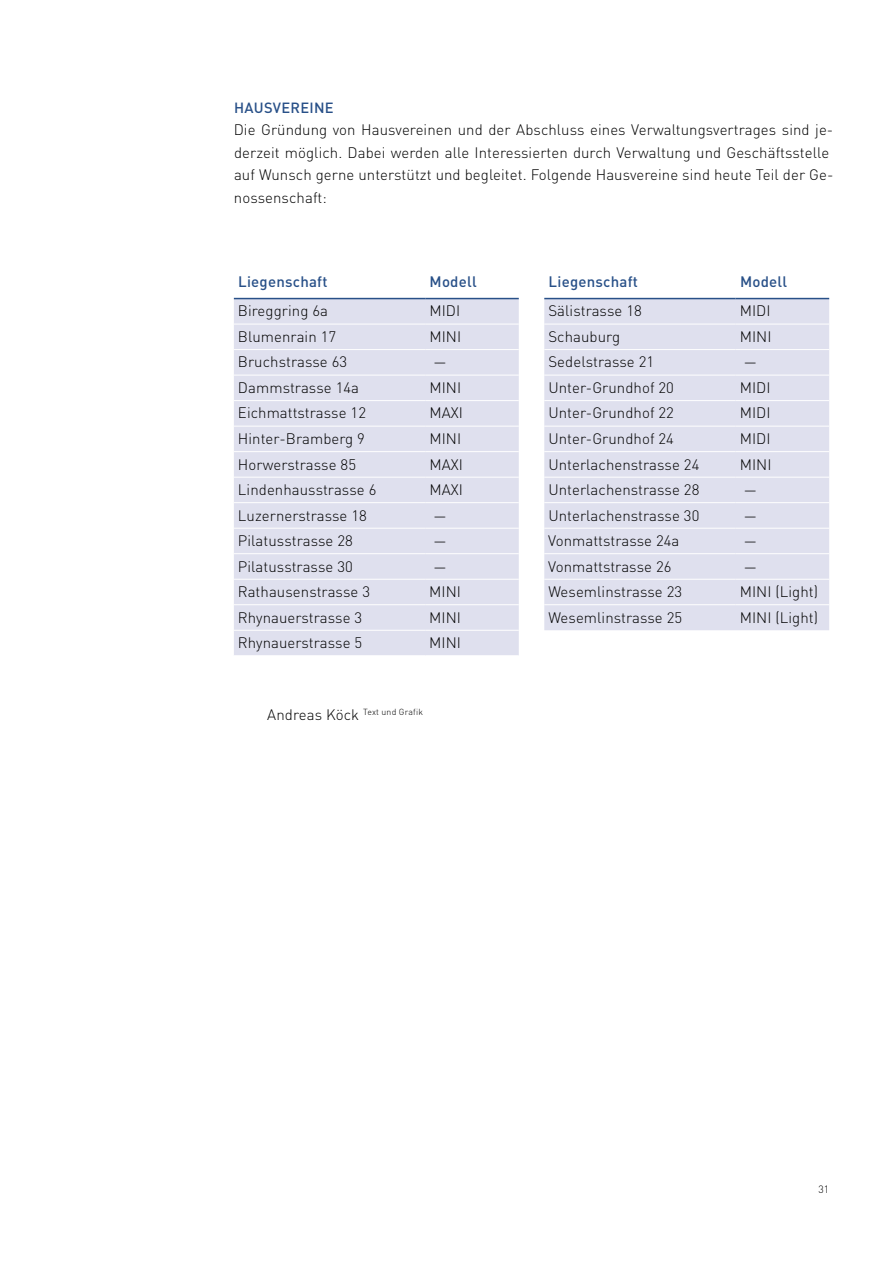
<style>
.page{position:relative;width:893px;height:1263px;background:#fff}
.page>*{position:absolute;margin:0;border:0;box-sizing:border-box;transform-origin:0 0}
.t1{font:300 15px/22.5px "DIN Pro";letter-spacing:.005em;color:#000}
.t2{font:500 15px "DIN Pro";letter-spacing:.015em;color:#285088}
.t3{font:500 14.7px "DIN Pro";letter-spacing:.02em;color:#285088}
.t4{font:300 10.5px "DIN Pro";color:#000}
.t5{font:300 8.7px "DIN Pro";letter-spacing:.02em;color:#000}
.s1{font-size:15px}
</style>
<div class="page">
<svg style="left:234px;top:299px;width:595px;height:356px;background:#e1e2ef"></svg>
<hr style="left:234px;top:630px;width:191px;height:1px;background:#fff">
<hr style="left:425px;top:630px;width:94px;height:1px;background:#fff">
<hr style="left:234px;top:298px;width:191px;height:1px;background:#285088">
<hr style="left:425px;top:298px;width:94px;height:1px;background:#285088">
<hr style="left:544px;top:298px;width:192px;height:1px;background:#285088">
<hr style="left:736px;top:298px;width:93px;height:1px;background:#285088">
<hr style="left:234px;top:324px;width:191px;height:1px;background:#fff">
<hr style="left:425px;top:324px;width:94px;height:1px;background:#fff">
<hr style="left:544px;top:324px;width:192px;height:1px;background:#fff">
<hr style="left:736px;top:324px;width:93px;height:1px;background:#fff">
<hr style="left:234px;top:349px;width:191px;height:1px;background:#fff">
<hr style="left:425px;top:349px;width:94px;height:1px;background:#fff">
<hr style="left:544px;top:349px;width:192px;height:1px;background:#fff">
<hr style="left:736px;top:349px;width:93px;height:1px;background:#fff">
<hr style="left:234px;top:375px;width:191px;height:1px;background:#fff">
<hr style="left:425px;top:375px;width:94px;height:1px;background:#fff">
<hr style="left:544px;top:375px;width:192px;height:1px;background:#fff">
<hr style="left:736px;top:375px;width:93px;height:1px;background:#fff">
<hr style="left:234px;top:400px;width:191px;height:1px;background:#fff">
<hr style="left:425px;top:400px;width:94px;height:1px;background:#fff">
<hr style="left:544px;top:400px;width:192px;height:1px;background:#fff">
<hr style="left:736px;top:400px;width:93px;height:1px;background:#fff">
<hr style="left:234px;top:426px;width:191px;height:1px;background:#fff">
<hr style="left:425px;top:426px;width:94px;height:1px;background:#fff">
<hr style="left:544px;top:426px;width:192px;height:1px;background:#fff">
<hr style="left:736px;top:426px;width:93px;height:1px;background:#fff">
<hr style="left:234px;top:451px;width:191px;height:1px;background:#fff">
<hr style="left:425px;top:451px;width:94px;height:1px;background:#fff">
<hr style="left:544px;top:451px;width:192px;height:1px;background:#fff">
<hr style="left:736px;top:451px;width:93px;height:1px;background:#fff">
<hr style="left:234px;top:477px;width:191px;height:1px;background:#fff">
<hr style="left:425px;top:477px;width:94px;height:1px;background:#fff">
<hr style="left:544px;top:477px;width:192px;height:1px;background:#fff">
<hr style="left:736px;top:477px;width:93px;height:1px;background:#fff">
<hr style="left:234px;top:502px;width:191px;height:1px;background:#fff">
<hr style="left:425px;top:502px;width:94px;height:1px;background:#fff">
<hr style="left:544px;top:502px;width:192px;height:1px;background:#fff">
<hr style="left:736px;top:502px;width:93px;height:1px;background:#fff">
<hr style="left:234px;top:528px;width:191px;height:1px;background:#fff">
<hr style="left:425px;top:528px;width:94px;height:1px;background:#fff">
<hr style="left:544px;top:528px;width:192px;height:1px;background:#fff">
<hr style="left:736px;top:528px;width:93px;height:1px;background:#fff">
<hr style="left:234px;top:553px;width:191px;height:1px;background:#fff">
<hr style="left:425px;top:553px;width:94px;height:1px;background:#fff">
<hr style="left:544px;top:553px;width:192px;height:1px;background:#fff">
<hr style="left:736px;top:553px;width:93px;height:1px;background:#fff">
<hr style="left:234px;top:579px;width:191px;height:1px;background:#fff">
<hr style="left:425px;top:579px;width:94px;height:1px;background:#fff">
<hr style="left:544px;top:579px;width:192px;height:1px;background:#fff">
<hr style="left:736px;top:579px;width:93px;height:1px;background:#fff">
<hr style="left:234px;top:604px;width:191px;height:1px;background:#fff">
<hr style="left:425px;top:604px;width:94px;height:1px;background:#fff">
<hr style="left:544px;top:604px;width:192px;height:1px;background:#fff">
<hr style="left:736px;top:604px;width:93px;height:1px;background:#fff">
<p class="t3" style="left:234px;top:96px;width:101px">HAUSVEREINE</p>
<p class="t1" style="left:234px;top:117px;width:601px">Die Gründung von Hausvereinen und der Abschluss eines Verwaltungsvertrages sind je&shy;derzeit möglich. Dabei werden alle Interessierten durch Verwaltung und Geschäftsstelle auf Wunsch gerne unterstützt und begleitet. Folgende Hausvereine sind heute Teil der Ge&shy;nossenschaft:</p>
<p class="t2" style="left:238px;top:270px;width:91px">Liegenschaft</p>
<p class="t2" style="left:430px;top:270px;width:49px">Modell</p>
<p class="t2" style="left:549px;top:270px;width:91px">Liegenschaft</p>
<p class="t2" style="left:740px;top:270px;width:49px">Modell</p>
<p class="t1" style="left:238px;top:299px;width:92px">Bireggring 6a</p>
<p class="t1" style="left:429px;top:299px;width:32px">MIDI</p>
<p class="t1" style="left:548px;top:299px;width:95px">Sälistrasse 18</p>
<p class="t1" style="left:740px;top:299px;width:32px">MIDI</p>
<p class="t1" style="left:238px;top:324px;width:100px">Blumenrain 17</p>
<p class="t1" style="left:429px;top:324px;width:33px">MINI</p>
<p class="t1" style="left:548px;top:324px;width:73px">Schauburg</p>
<p class="t1" style="left:740px;top:324px;width:33px">MINI</p>
<p class="t1" style="left:238px;top:350px;width:111px">Bruchstrasse 63</p>
<p class="t1" style="left:433px;top:350px;width:15px">—</p>
<p class="t1" style="left:548px;top:350px;width:107px">Sedelstrasse 21</p>
<p class="t1" style="left:744px;top:350px;width:15px">—</p>
<p class="t1" style="left:238px;top:375px;width:123px">Dammstrasse 14a</p>
<p class="t1" style="left:429px;top:375px;width:33px">MINI</p>
<p class="t1" style="left:548px;top:375px;width:127px">Unter-Grundhof 20</p>
<p class="t1" style="left:740px;top:375px;width:32px">MIDI</p>
<p class="t1" style="left:238px;top:401px;width:130px">Eichmattstrasse 12</p>
<p class="t1" style="left:429px;top:401px;width:35px">MAXI</p>
<p class="t1" style="left:548px;top:401px;width:127px">Unter-Grundhof 22</p>
<p class="t1" style="left:740px;top:401px;width:32px">MIDI</p>
<p class="t1" style="left:238px;top:426px;width:129px">Hinter-Bramberg 9</p>
<p class="t1" style="left:429px;top:426px;width:33px">MINI</p>
<p class="t1" style="left:548px;top:426px;width:127px">Unter-Grundhof 24</p>
<p class="t1" style="left:740px;top:426px;width:32px">MIDI</p>
<p class="t1" style="left:238px;top:452px;width:120px">Horwerstrasse 85</p>
<p class="t1" style="left:429px;top:452px;width:35px">MAXI</p>
<p class="t1" style="left:548px;top:452px;width:153px">Unterlachenstrasse 24</p>
<p class="t1" style="left:740px;top:452px;width:33px">MINI</p>
<p class="t1" style="left:238px;top:477px;width:140px">Lindenhausstrasse 6</p>
<p class="t1" style="left:429px;top:477px;width:35px">MAXI</p>
<p class="t1" style="left:548px;top:477px;width:153px">Unterlachenstrasse 28</p>
<p class="t1" style="left:744px;top:477px;width:15px">—</p>
<p class="t1" style="left:238px;top:503px;width:131px">Luzernerstrasse 18</p>
<p class="t1" style="left:433px;top:503px;width:15px">—</p>
<p class="t1" style="left:548px;top:503px;width:153px">Unterlachenstrasse 30</p>
<p class="t1" style="left:744px;top:503px;width:15px">—</p>
<p class="t1" style="left:238px;top:528px;width:116px">Pilatusstrasse 28</p>
<p class="t1" style="left:433px;top:528px;width:15px">—</p>
<p class="t1" style="left:548px;top:528px;width:133px">Vonmattstrasse 24a</p>
<p class="t1" style="left:744px;top:528px;width:15px">—</p>
<p class="t1" style="left:238px;top:554px;width:116px">Pilatusstrasse 30</p>
<p class="t1" style="left:433px;top:554px;width:15px">—</p>
<p class="t1" style="left:548px;top:554px;width:125px">Vonmattstrasse 26</p>
<p class="t1" style="left:744px;top:554px;width:15px">—</p>
<p class="t1" style="left:238px;top:579px;width:134px">Rathausenstrasse 3</p>
<p class="t1" style="left:429px;top:579px;width:33px">MINI</p>
<p class="t1" style="left:548px;top:579px;width:135px">Wesemlinstrasse 23</p>
<p class="t1" style="left:740px;top:579px;width:80px">MINI (Light)</p>
<p class="t1" style="left:238px;top:605px;width:126px">Rhynauerstrasse 3</p>
<p class="t1" style="left:429px;top:605px;width:33px">MINI</p>
<p class="t1" style="left:548px;top:605px;width:135px">Wesemlinstrasse 25</p>
<p class="t1" style="left:740px;top:605px;width:80px">MINI (Light)</p>
<p class="t1" style="left:238px;top:630px;width:126px">Rhynauerstrasse 5</p>
<p class="t1" style="left:429px;top:630px;width:33px">MINI</p>
<p class="t5" style="left:267px;top:705px;width:157px"><span class="s1">Andreas Köck</span> Text und Grafik</p>
<p class="t4" style="left:818px;top:1181px;width:12px">31</p>
</div>
